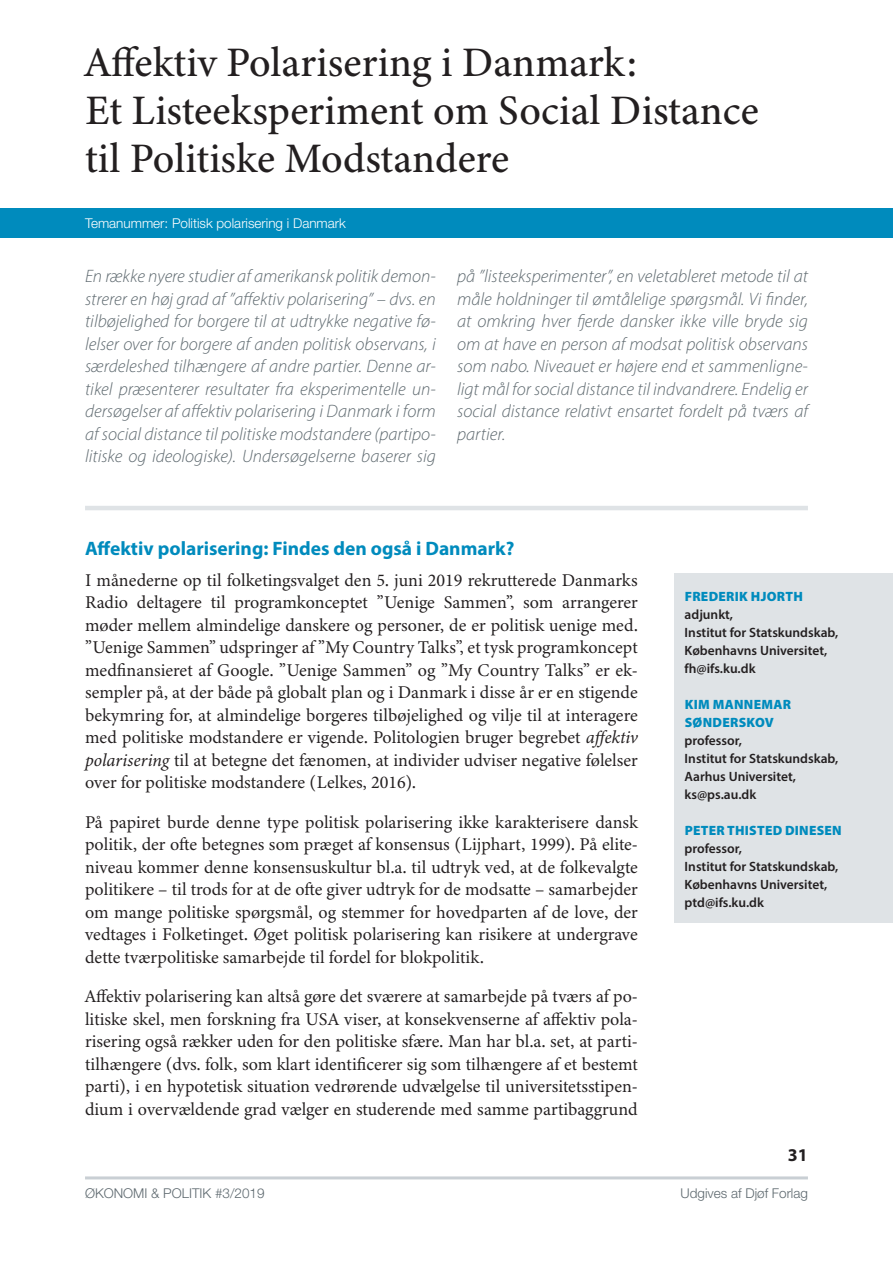
<style>
.page{position:relative;width:893px;height:1263px;background:#fff}
.page>*{position:absolute;margin:0;border:0;box-sizing:border-box;transform-origin:0 0}
.t1{font:500 42px/48px "Minion 3";color:#231f20}
.t2{font:700 19.5px "Myriad Pro";color:#008bbd}
.t3{font:18px/22.5px "Minion 3";color:#231f20;text-align:justify}
.t4{font:italic 300 18px/22.5px "Myriad Pro";color:#5e696f;text-align:justify}
.t5{font:700 18px "Myriad Pro";color:#231f20}
.t6{font:600 13.5px/18px "Myriad Pro";color:#231f20}
.t7{font:900 13.5px/18px "Myriad Pro";letter-spacing:.02em;color:#008bbd}
.t8{font:300 13.5px "Helvetica Neue LT Std";color:#5e696f}
.t9{font:300 13.5px "Helvetica Neue LT Std";color:#fff}
.s1{font-style:italic}
</style>
<div class="page">
<div style="left:675px;top:574px;width:218px;height:349px;background:#dfe3e6"></div>
<div style="left:0;top:208px;width:893px;height:30px;background:#008bbd"></div>
<hr style="left:85px;top:1176px;width:723px;height:3px;background:#c9cfd4">
<hr style="left:85px;top:506px;width:723px;height:4px;background:#dfe3e6">
<h1 class="t1" style="left:85px;top:39px;width:675px">Affektiv Polarisering i Danmark:<br>Et Listeeksperiment om Social Distance til Politiske Modstandere</h1>
<p class="t9" style="left:85px;top:215px;width:262px">Temanummer: Politisk polarisering i Danmark</p>
<p class="t4" style="left:85px;top:265px;width:352px">En række nyere studier af amerikansk politik demon&shy;strerer en høj grad af ”affektiv polarisering” – dvs. en tilbøjelighed for borgere til at udtrykke negative fø&shy;lelser over for borgere af anden politisk observans, i særdeleshed tilhængere af andre partier. Denne ar&shy;tikel præsenterer resultater fra eksperimentelle un&shy;dersøgelser af affektiv polarisering i Danmark i form af social distance til politiske modstandere (partipo&shy;litiske og ideologiske). Undersøgelserne baserer sig</p>
<p class="t4" style="left:457px;top:265px;width:352px">på ”listeeksperimenter”, en veletableret metode til at måle holdninger til ømtålelige spørgsmål. Vi finder, at omkring hver fjerde dansker ikke ville bryde sig om at have en person af modsat politisk observans som nabo. Niveauet er højere end et sammenligne&shy;ligt mål for social distance til indvandrere. Endelig er social distance relativt ensartet fordelt på tværs af partier.</p>
<p class="t2" style="left:85px;top:535px;width:431px">Affektiv polarisering: Findes den også i Danmark?</p>
<p class="t3" style="left:85px;top:568px;width:554px">I månederne op til folketingsvalget den 5. juni 2019 rekrutterede Danmarks Radio deltagere til programkonceptet ”Uenige Sammen”, som arrangerer møder mellem almindelige danskere og personer, de er politisk uenige med. ”Uenige Sammen” udspringer af ”My Country Talks”, et tysk programkoncept medfinansieret af Google. ”Uenige Sammen” og ”My Country Talks” er ek&shy;sempler på, at der både på globalt plan og i Danmark i disse år er en stigende bekymring for, at almindelige borgeres tilbøjelighed og vilje til at interagere med politiske modstandere er vigende. Politologien bruger begrebet <span class="s1">affektiv polarisering</span> til at betegne det fænomen, at individer udviser negative følelser over for politiske modstandere (Lelkes, 2016).</p>
<p class="t3" style="left:85px;top:810px;width:554px">På papiret burde denne type politisk polarisering ikke karakterisere dansk politik, der ofte betegnes som præget af konsensus (Lijphart, 1999). På elite&shy;niveau kommer denne konsensuskultur bl.a. til udtryk ved, at de folkevalgte politikere – til trods for at de ofte giver udtryk for de modsatte – samarbejder om mange politiske spørgsmål, og stemmer for hovedparten af de love, der vedtages i Folketinget. Øget politisk polarisering kan risikere at undergrave dette tværpolitiske samarbejde til fordel for blokpolitik.</p>
<p class="t3" style="left:85px;top:985px;width:554px">Affektiv polarisering kan altså gøre det sværere at samarbejde på tværs af po&shy;litiske skel, men forskning fra USA viser, at konsekvenserne af affektiv pola&shy;risering også rækker uden for den politiske sfære. Man har bl.a. set, at parti&shy;tilhængere (dvs. folk, som klart identificerer sig som tilhængere af et bestemt parti), i en hypotetisk situation vedrørende udvælgelse til universitetsstipen&shy;dium i overvældende grad vælger en studerende med samme partibaggrund</p>
<p class="t7" style="left:685px;top:587px;width:120px">FREDERIK HJORTH</p>
<p class="t6" style="left:685px;top:605px;width:155px">adjunkt,<br>Institut for Statskundskab,<br>Københavns Universitet, fh@ifs.ku.dk</p>
<p class="t7" style="left:685px;top:695px;width:108px">KIM MANNEMAR<br>SØNDERSKOV</p>
<p class="t6" style="left:685px;top:731px;width:155px">professor,<br>Institut for Statskundskab,<br>Aarhus Universitet, ks@ps.au.dk</p>
<p class="t7" style="left:685px;top:821px;width:159px">PETER THISTED DINESEN</p>
<p class="t6" style="left:685px;top:839px;width:155px">professor,<br>Institut for Statskundskab,<br>Københavns Universitet, ptd@ifs.ku.dk</p>
<p class="t5" style="left:788px;top:1143px;width:21px">31</p>
<p class="t8" style="left:85px;top:1185px;width:181px">ØKONOMI &amp; POLITIK #3/2019</p>
<p class="t8" style="left:681px;top:1185px;width:129px">Udgives af Djøf Forlag</p>
</div>
